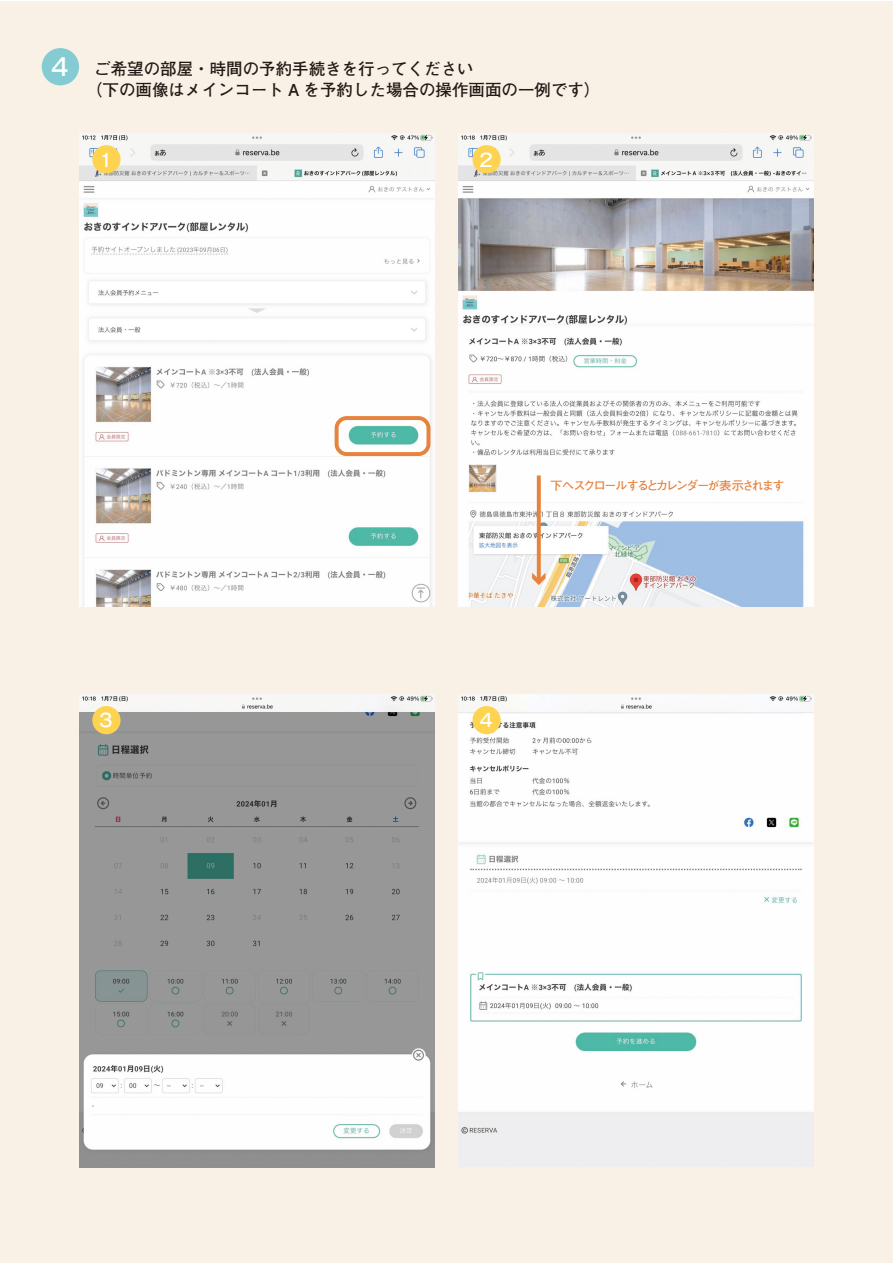
<style>
.page{position:relative;width:893px;height:1263px;background:#fff}
.page>*{position:absolute;margin:0;border:0;box-sizing:border-box;transform-origin:0 0}
.t1{font:700 25.65px "Futo Go B101 Pr 6";color:#fff}
.t2{font:700 19.35px "Futo Go B101 Pr 6";color:#fff}
.t3{font:700 16.5px/21px "Futo Go B101 Pr 6";color:#231916}
.t4{font:700 12px "Futo Go B101 Pr 6";letter-spacing:-.14em;color:#e6833d}
</style>
<div class="page">
<div style="left:0;top:1px;width:893px;height:1261px;background:#f9f1e5"></div>
<div style="left:42px;top:48px;width:37px;height:37px;background:#84ccd2;border-radius:50%"></div>
<img style="left:80px;top:133px;width:354px;height:474px">
<img style="left:458px;top:133px;width:355px;height:474px">
<img style="left:80px;top:694px;width:354px;height:473px">
<img style="left:458px;top:694px;width:355px;height:473px">
<div style="left:335px;top:416px;width:95px;height:40px;border:4px solid #e6833d;border-radius:10px"></div>
<div style="left:92px;top:145px;width:29px;height:28px;background:#fdd34f;border-radius:50%"></div>
<div style="left:472px;top:145px;width:29px;height:28px;background:#fdd34f;border-radius:50%"></div>
<div style="left:92px;top:706px;width:29px;height:28px;background:#fdd34f;border-radius:50%"></div>
<div style="left:472px;top:706px;width:29px;height:28px;background:#fdd34f;border-radius:50%"></div>
<svg style="left:537px;top:475px;width:4px;height:98px"></svg>
<svg style="left:532px;top:573px;width:13px;height:12px"></svg>
<h1 class="t1" style="left:47px;top:46px;width:27px">４</h1>
<p class="t3" style="left:86px;top:57px;width:516px;text-indent:8px">ご希望の部屋・時間の予約手続きを行ってください<br>（下の画像はメインコート A を予約した場合の操作画面の一例です）</p>
<p class="t2" style="left:96px;top:144px;width:21px">１</p>
<p class="t2" style="left:476px;top:144px;width:21px">２</p>
<p class="t4" style="left:550px;top:475px;width:235px">下へスクロールするとカレンダーが表示されます</p>
<p class="t2" style="left:96px;top:705px;width:21px">３</p>
<p class="t2" style="left:476px;top:705px;width:21px">４</p>
</div>
